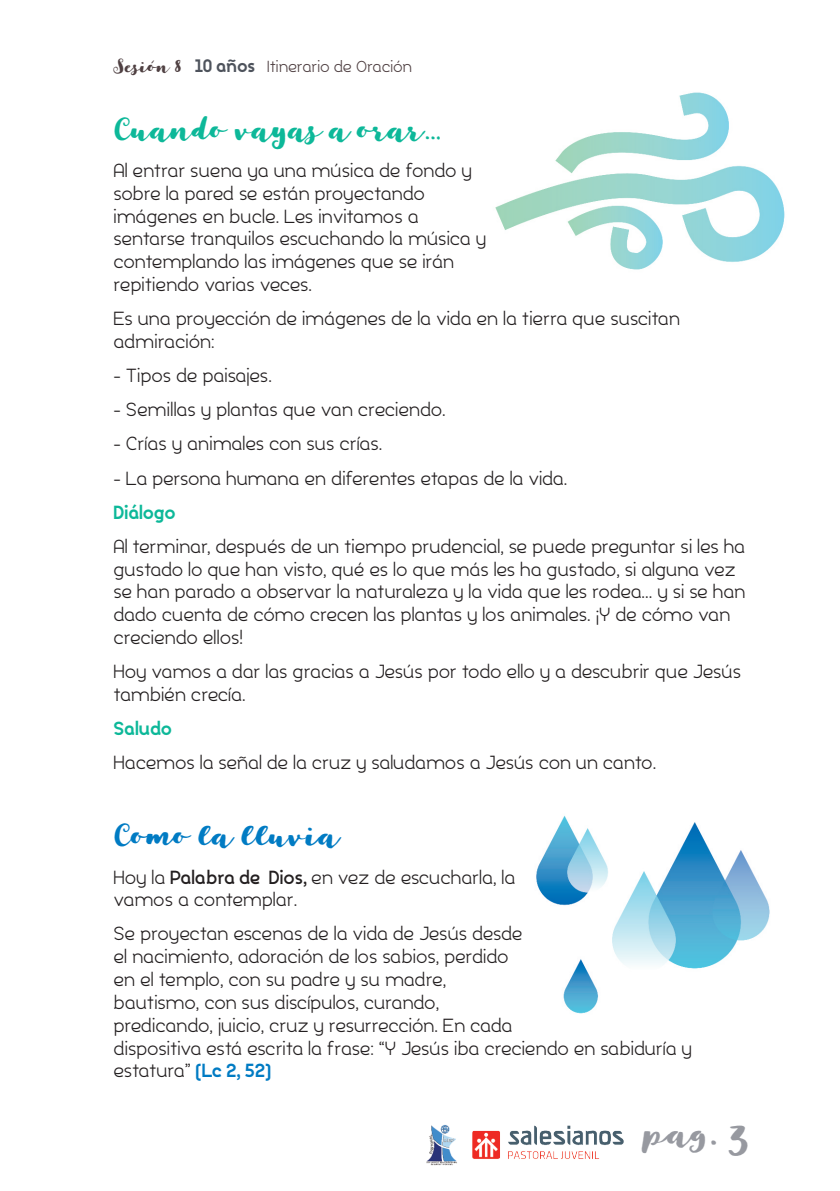
<style>
.page{position:relative;width:840px;height:1191px;background:#fff}
.page>*{position:absolute;margin:0;border:0;box-sizing:border-box;transform-origin:0 0}
.t1{font:32px "SD Script";color:#9799a0}
.t2{font:28px "SD Script";color:#0db899}
.t3{font:28px "SD Script";color:#007bc3}
.t4{font:19px/22.8px "Silo";color:#231f20}
.t5{font:800 19px "Silo";color:#0db899}
.t6{font:16px "Silo";color:#4f4042}
.s1{font-family:"SD Script"}
.s2{font-weight:800;font-size:18px;color:#4e535c}
.s3{font-weight:700}
.s4{font-weight:800;color:#007bc3}
.s5{font-size:40px}
</style>
<div class="page">
<img style="left:472px;top:1125px;width:152px;height:34px">
<img style="left:495px;top:92px;width:290px;height:178px">
<img style="left:536px;top:815px;width:234px;height:199px">
<p class="t6" style="left:113px;top:60px;width:300px"><span class="s1">Sesión 8</span> <span class="s2">10 años</span> Itinerario de Oración</p>
<h2 class="t2" style="left:113px;top:113px;width:330px">Cuando vayas a orar…</h2>
<p class="t4" style="left:113px;top:160px;width:374px">Al entrar suena ya una música de fondo y sobre la pared se están proyectando imágenes en bucle. Les invitamos a sentarse tranquilos escuchando la música y contemplando las imágenes que se irán repitiendo varias veces.</p>
<p class="t4" style="left:113px;top:308px;width:567px">Es una proyección de imágenes de la vida en la tierra que suscitan admiración:</p>
<p class="t4" style="left:113px;top:365px;width:160px">- Tipos de paisajes.</p>
<p class="t4" style="left:113px;top:399px;width:333px">- Semillas y plantas que van creciendo.</p>
<p class="t4" style="left:113px;top:433px;width:270px">- Crías y animales con sus crías.</p>
<p class="t4" style="left:113px;top:467px;width:455px">- La persona humana en diferentes etapas de la vida.</p>
<p class="t5" style="left:113px;top:503px;width:64px">Diálogo</p>
<p class="t4" style="left:113px;top:536px;width:633px">Al terminar, después de un tiempo prudencial, se puede preguntar si les ha gustado lo que han visto, qué es lo que más les ha gustado, si alguna vez se han parado a observar la naturaleza y la vida que les rodea… y si se han dado cuenta de cómo crecen las plantas y los animales. ¡Y de cómo van creciendo ellos!</p>
<p class="t4" style="left:113px;top:661px;width:628px">Hoy vamos a dar las gracias a Jesús por todo ello y a descubrir que Jesús también crecía.</p>
<p class="t5" style="left:113px;top:720px;width:60px">Saludo</p>
<p class="t4" style="left:113px;top:752px;width:544px">Hacemos la señal de la cruz y saludamos a Jesús con un canto.</p>
<h2 class="t3" style="left:113px;top:819px;width:227px">Como la lluvia</h2>
<p class="t4" style="left:113px;top:866px;width:403px">Hoy la <span class="s3">Palabra de Dios,</span> en vez de escucharla, la vamos a contemplar.</p>
<p class="t4" style="left:113px;top:923px;width:579px">Se proyectan escenas de la vida de Jesús desde<br>el nacimiento, adoración de los sabios, perdido<br>en el templo, con su padre y su madre,<br>bautismo, con sus discípulos, curando,<br>predicando, juicio, cruz y resurrección. En cada<br>dispositiva está escrita la frase: “Y Jesús iba creciendo en sabiduría y estatura” <span class="s4">(Lc 2, 52)</span></p>
<h1 class="t1" style="left:644px;top:1114px;width:109px">pag. <span class="s5">3</span></h1>
</div>
